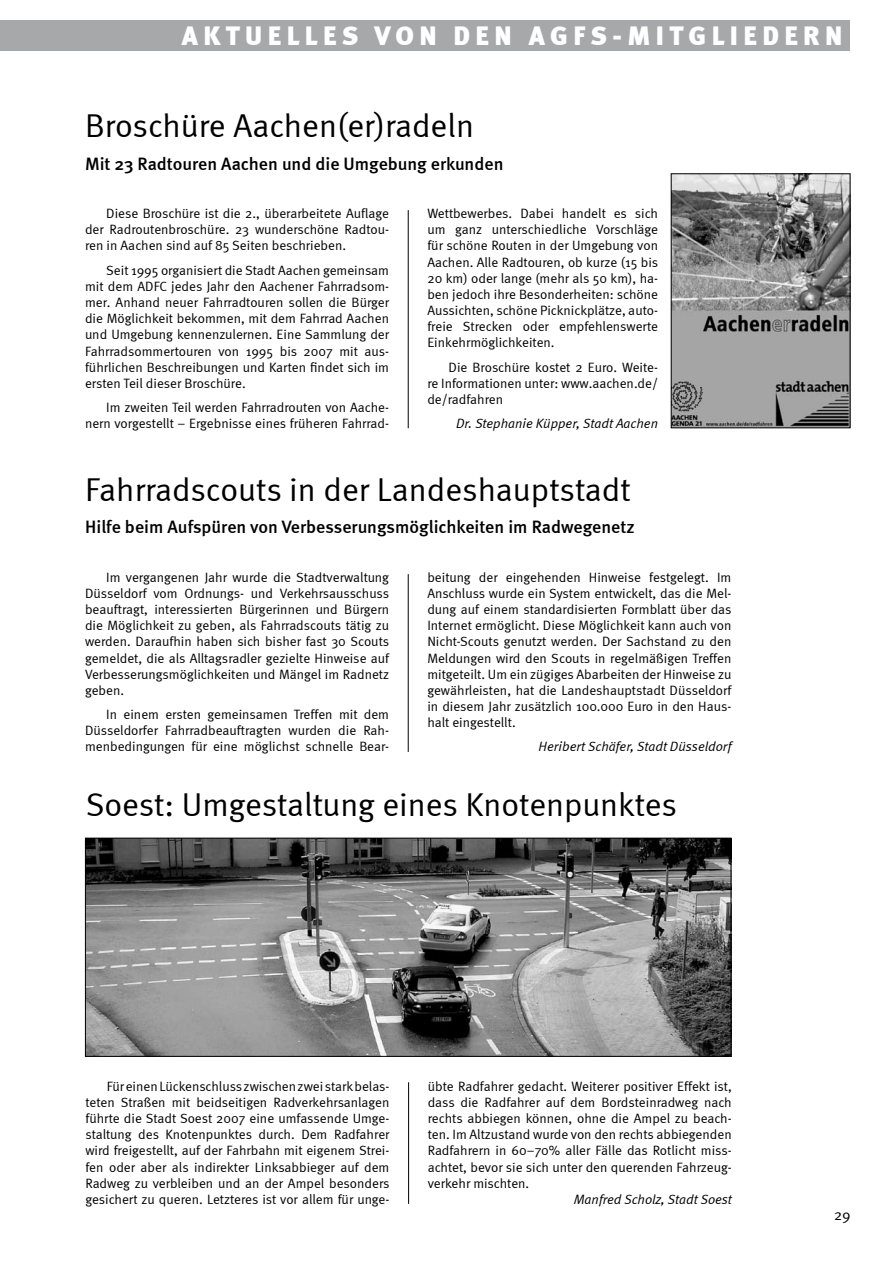
<style>
.page{position:relative;width:893px;height:1263px;background:#fff}
.page>*{position:absolute;margin:0;border:0;box-sizing:border-box;transform-origin:0 0}
.t1{font:33px "Meta Normal";color:#000}
.t2{font:900 27px "Meta";letter-spacing:.2em;color:#fff}
.t3{font:500 18px "Meta";color:#000}
.t4{font:15px "Meta Normal";color:#000}
.t5{font:13.5px/16.2px "Meta Normal";color:#000;text-align:justify}
.t6{font:italic 13.5px "Meta Normal";color:#000}
</style>
<div class="page">
<div style="left:0;top:20px;width:850px;height:30px;background:#a7a8aa"></div>
<hr style="left:408px;top:210px;width:1px;height:218px;background:#000">
<img style="left:673px;top:175px;width:175px;height:251px">
<div style="left:671px;top:173px;width:179px;height:255px;border:1px solid #000"></div>
<hr style="left:408px;top:574px;width:1px;height:178px;background:#000">
<hr style="left:408px;top:1082px;width:1px;height:122px;background:#000">
<img style="left:87px;top:840px;width:642px;height:215px">
<div style="left:85px;top:838px;width:646px;height:219px;border:1px solid #000"></div>
<h2 class="t2" style="left:182px;top:19px;width:368px">AKTUELLES VON DEN AGFS</h2>
<h2 class="t2" style="left:612px;top:19px;width:231px">-MITGLIEDERN</h2>
<h1 class="t1" style="left:85px;top:107px;width:390px">Broschüre Aachen(er)radeln</h1>
<h3 class="t3" style="left:85px;top:153px;width:420px">Mit 23 Radtouren Aachen und die Umgebung erkunden</h3>
<p class="t5" style="left:85px;top:205px;width:306px;text-indent:21px">Diese Broschüre ist die 2., überarbeitete Auflage der Radroutenbroschüre. 23 wunderschöne Radtou&shy;ren in Aachen sind auf 85 Seiten beschrieben.</p>
<p class="t5" style="left:85px;top:262px;width:306px;text-indent:21px">Seit 1995 organisiert die Stadt Aachen gemeinsam mit dem ADFC jedes Jahr den Aachener Fahrradsom&shy;mer. Anhand neuer Fahrradtouren sollen die Bürger die Möglichkeit bekommen, mit dem Fahrrad Aachen und Umgebung kennenzulernen. Eine Sammlung der Fahrradsommertouren von 1995 bis 2007 mit aus&shy;führlichen Beschreibungen und Karten findet sich im ersten Teil dieser Broschüre.</p>
<p class="t5" style="left:85px;top:399px;width:306px;text-align:right">I m zweiten Teil werden Fahrradrouten von Aache&shy;nern vorgestellt – Ergebnisse eines früheren Fahrrad-</p>
<p class="t5" style="left:427px;top:205px;width:232px">Wettbewerbes. Dabei handelt es sich um ganz unterschiedliche Vorschläge für schöne Routen in der U mgebung von Aachen. Alle Radtouren, ob kurze (15 bis 20 km) oder lange (mehr als 50 km), ha&shy;ben jedoch ihre Besonderheiten: schöne Aussichten, schöne Picknickplätze, auto‑ freie Strecken oder empfehlenswerte Einkehrmöglichkeiten.</p>
<p class="t5" style="left:427px;top:359px;width:232px;text-indent:21px">Die Broschüre kostet 2 Euro. Weite&shy;re Informationen unter: www.aachen.de/ de/radfahren</p>
<p class="t6" style="left:456px;top:416px;width:203px">Dr. Stephanie Küpper, Stadt Aachen</p>
<h1 class="t1" style="left:85px;top:470px;width:547px">Fahrradscouts in der Landeshauptstadt</h1>
<h3 class="t3" style="left:85px;top:517px;width:551px">H ilfe beim Aufspüren von Verbesserungsmöglichkeiten im Radwegenetz</h3>
<p class="t5" style="left:85px;top:569px;width:306px;text-indent:21px">I m vergangenen Jahr wurde die Stadtverwaltung Düsseldorf vom Ordnungs- und Verkehrsausschuss beauftragt, interessierten Bürgerinnen und Bürgern die Möglichkeit zu geben, als Fahrradscouts tätig zu werden. Daraufhin haben sich bisher fast 30 Scouts gemeldet, die als Alltagsradler gezielte Hinweise auf Verbesserungsmöglichkeiten und Mängel im Radnetz geben.</p>
<p class="t5" style="left:85px;top:706px;width:306px;text-indent:21px">I n einem ersten gemeinsamen Treffen mit dem Düsseldorfer Fahrradbeauftragten wurden die Rah&shy;menbedingungen für eine möglichst schnelle Bear-</p>
<p class="t5" style="left:427px;top:569px;width:306px">beitung der eingehenden Hinweise festgelegt. Im Anschluss wurde ein System entwickelt, das die Mel&shy;dung auf einem standardisierten Formblatt über das Internet ermöglicht. Diese Möglichkeit kann auch von Nicht-Scouts genutzt werden. Der Sachstand zu den Meldungen wird den Scouts in regelmäßigen Treffen mitgeteilt. Um ein zügiges Abarbeiten der Hinweise zu gewährleisten, hat die Landeshauptstadt Düsseldorf in diesem Jahr zusätzlich 100.000 Euro in den Haus&shy;halt eingestellt.</p>
<p class="t6" style="left:539px;top:739px;width:194px">Heribert Schäfer, Stadt Düsseldorf</p>
<h1 class="t1" style="left:86px;top:785px;width:593px">Soest: U mgestaltung eines Knotenpunktes</h1>
<p class="t5" style="left:85px;top:1078px;width:306px;text-indent:21px">Für einen Lückenschluss zwischen zwei stark belas‑ teten Straßen mit beidseitigen Radverkehrsanlagen führte die Stadt Soest 2007 eine umfassende U mge&shy;staltung des Knotenpunktes durch. Dem Radfahrer wird freigestellt, auf der Fahrbahn mit eigenem Strei&shy;fen oder aber als indirekter Linksabbieger auf dem Radweg zu verbleiben und an der Ampel besonders gesichert zu queren. Letzteres ist vor allem für unge-</p>
<p class="t5" style="left:428px;top:1078px;width:306px">übte Radfahrer gedacht. Weiterer positiver Effekt ist, dass die Radfahrer auf dem Bordsteinradweg nach rechts abbiegen können, ohne die Ampel zu beach&shy;ten. Im Altzustand wurde von den rechts abbiegenden Radfahrern in 60–70% aller Fälle das Rotlicht miss‑ achtet, bevor sie sich unter den querenden Fahrzeug&shy;verkehr mischten.</p>
<p class="t6" style="left:574px;top:1191px;width:160px">Manfred Scholz, Stadt Soest</p>
<p class="t4" style="left:834px;top:1206px;width:18px">29</p>
</div>
